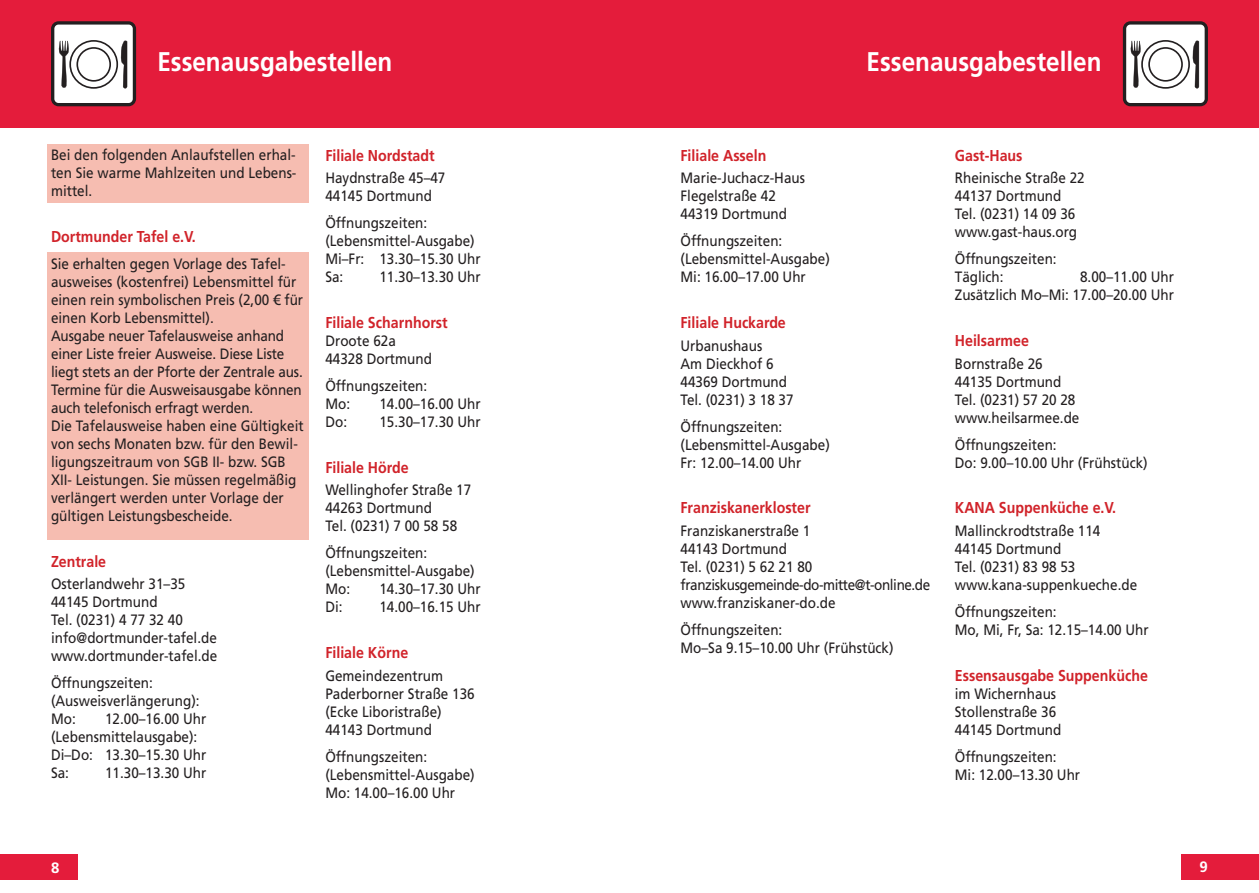
<style>
.page{position:relative;width:1259px;height:893px;background:#fff}
.page>*{position:absolute;margin:0;border:0;box-sizing:border-box;transform-origin:0 0}
.t1{font:700 27px "Frutiger LT";color:#fff;scale:.9 1}
.t2{font:700 15.75px "Frutiger LT";color:#d1232a;scale:.9 1}
.t3{font:15px/18px "Frutiger LT";color:#231f20;scale:.9 1}
.t4{font:700 15px "Frutiger LT";color:#fff}
</style>
<div class="page">
<div style="left:0;top:0;width:629px;height:128px;background:#e41c3b"></div>
<div style="left:0;top:855px;width:78px;height:25px;background:#e41c3b"></div>
<svg style="left:51px;top:21px;width:85px;height:85px;background:#c5c2c3"></svg>
<div style="left:629px;top:0;width:630px;height:128px;background:#e41c3b"></div>
<div style="left:1181px;top:855px;width:78px;height:25px;background:#e41c3b"></div>
<svg style="left:1123px;top:21px;width:85px;height:85px;background:#c5c2c3"></svg>
<div style="left:47px;top:252px;width:261px;height:287px;background:#f6bdb1"></div>
<div style="left:47px;top:145px;width:261px;height:58px;background:#f6bdb1"></div>
<h1 class="t1" style="left:157px;top:46px;width:263px">Essenausgabestellen</h1>
<p class="t3" style="left:51px;top:146px;width:274px;text-align:justify">Bei den folgenden Anlaufstellen erhal&shy;ten Sie warme Mahlzeiten und Lebens&shy;mittel.</p>
<p class="t2" style="left:51px;top:227px;width:162px">Dortmunder Tafel e.V.</p>
<p class="t3" style="left:51px;top:255px;width:282px">Sie erhalten gegen Vorlage des Tafel&shy;ausweises (kostenfrei) Lebensmittel für einen rein symbolischen Preis (2,00 € für einen Korb Lebensmittel).<br>Ausgabe neuer Tafelausweise anhand einer Liste freier Ausweise. Diese Liste liegt stets an der Pforte der Zentrale aus.<br>Termine für die Ausweisausgabe können auch telefonisch erfragt werden.<br>Die Tafelausweise haben eine Gültigkeit von sechs Monaten bzw. für den Bewil&shy;ligungszeitraum von SGB II- bzw. SGB XII- Leistungen. Sie müssen regelmäßig verlängert werden unter Vorlage der gültigen Leistungsbescheide.</p>
<p class="t2" style="left:51px;top:552px;width:63px">Zentrale</p>
<p class="t3" style="left:51px;top:575px;width:186px">Osterlandwehr 31–35<br>44145 Dortmund<br>Tel. (0231) 4 77 32 40 info@dortmunder-tafel.de www.dortmunder-tafel.de</p>
<p class="t3" style="left:51px;top:674px;width:167px">Öffnungszeiten: (Ausweisverlängerung):<br>Mo:</p>
<p class="t3" style="left:51px;top:710px;width:174px;text-indent:54px">12.00–16.00 Uhr (Lebensmittelausgabe):<br>Di–Do: 13.30–15.30 Uhr<br>Sa:</p>
<p class="t3" style="left:105px;top:764px;width:114px">11.30–13.30 Uhr</p>
<p class="t2" style="left:325px;top:146px;width:123px">Filiale Nordstadt</p>
<p class="t3" style="left:325px;top:169px;width:135px">Haydnstraße 45–47<br>44145 Dortmund</p>
<p class="t3" style="left:325px;top:214px;width:174px">Öffnungszeiten: (Lebensmittel-Ausgabe)<br>Mi–Fr: 13.30–15.30 Uhr<br>Sa:</p>
<p class="t3" style="left:379px;top:268px;width:114px">11.30–13.30 Uhr</p>
<p class="t2" style="left:325px;top:313px;width:137px">Filiale Scharnhorst</p>
<p class="t3" style="left:325px;top:332px;width:120px">Droote 62a<br>44328 Dortmund</p>
<p class="t3" style="left:325px;top:377px;width:115px">Öffnungszeiten:<br>Mo:</p>
<p class="t3" style="left:379px;top:395px;width:114px">14.00–16.00 Uhr</p>
<p class="t3" style="left:325px;top:413px;width:26px">Do:</p>
<p class="t3" style="left:379px;top:413px;width:114px">15.30–17.30 Uhr</p>
<p class="t2" style="left:325px;top:458px;width:94px">Filiale Hörde</p>
<p class="t3" style="left:325px;top:481px;width:164px">Wellinghofer Straße 17<br>44263 Dortmund<br>Tel. (0231) 7 00 58 58</p>
<p class="t3" style="left:325px;top:544px;width:167px">Öffnungszeiten: (Lebensmittel-Ausgabe)<br>Mo:</p>
<p class="t3" style="left:379px;top:580px;width:114px">14.30–17.30 Uhr</p>
<p class="t3" style="left:325px;top:598px;width:21px">Di:</p>
<p class="t3" style="left:379px;top:598px;width:114px">14.00–16.15 Uhr</p>
<p class="t2" style="left:325px;top:644px;width:94px">Filiale Körne</p>
<p class="t3" style="left:325px;top:667px;width:167px">Gemeindezentrum<br>Paderborner Straße 136 (Ecke Liboristraße)<br>44143 Dortmund</p>
<p class="t3" style="left:325px;top:748px;width:167px">Öffnungszeiten: (Lebensmittel-Ausgabe)<br>Mo: 14.00–16.00 Uhr</p>
<p class="t4" style="left:51px;top:859px;width:10px">8</p>
<h1 class="t1" style="left:866px;top:46px;width:263px">Essenausgabestellen</h1>
<p class="t2" style="left:680px;top:146px;width:97px">Filiale Asseln</p>
<p class="t3" style="left:680px;top:169px;width:140px">Marie-Juchacz-Haus<br>Flegelstraße 42<br>44319 Dortmund</p>
<p class="t3" style="left:680px;top:232px;width:167px">Öffnungszeiten: (Lebensmittel-Ausgabe)<br>Mi: 16.00–17.00 Uhr</p>
<p class="t2" style="left:680px;top:313px;width:119px">Filiale Huckarde</p>
<p class="t3" style="left:680px;top:336px;width:127px">Urbanushaus<br>Am Dieckhof 6<br>44369 Dortmund<br>Tel. (0231) 3 18 37</p>
<p class="t3" style="left:680px;top:417px;width:167px">Öffnungszeiten: (Lebensmittel-Ausgabe)<br>Fr: 12.00–14.00 Uhr</p>
<p class="t2" style="left:680px;top:499px;width:146px">Franziskanerkloster</p>
<p class="t3" style="left:680px;top:522px;width:279px">Franziskanerstraße 1<br>44143 Dortmund<br>Tel. (0231) 5 62 21 80 franziskusgemeinde-do-mitte@t-online.de www.franziskaner-do.de</p>
<p class="t3" style="left:680px;top:621px;width:238px">Öffnungszeiten:<br>Mo–Sa 9.15–10.00 Uhr (Frühstück)</p>
<p class="t2" style="left:955px;top:146px;width:77px">Gast-Haus</p>
<p class="t3" style="left:955px;top:169px;width:146px">Rheinische Straße 22<br>44137 Dortmund<br>Tel. (0231) 14 09 36 www.gast-haus.org</p>
<p class="t3" style="left:955px;top:250px;width:115px">Öffnungszeiten:<br>Täglich:</p>
<p class="t3" style="left:955px;top:268px;width:245px;text-align:right">8.00–11.00 Uhr<br>Zusätzlich Mo–Mi: 17.00–20.00 Uhr</p>
<p class="t2" style="left:955px;top:331px;width:84px">Heilsarmee</p>
<p class="t3" style="left:955px;top:354px;width:140px">Bornstraße 26<br>44135 Dortmund<br>Tel. (0231) 57 20 28 www.heilsarmee.de</p>
<p class="t3" style="left:955px;top:435px;width:216px">Öffnungszeiten:<br>Do: 9.00–10.00 Uhr (Frühstück)</p>
<p class="t2" style="left:955px;top:499px;width:181px">KANA Suppenküche e.V.</p>
<p class="t3" style="left:955px;top:522px;width:204px">Mallinckrodtstraße 114<br>44145 Dortmund<br>Tel. (0231) 83 98 53 www.kana-suppenkueche.de</p>
<p class="t3" style="left:955px;top:603px;width:217px">Öffnungszeiten:<br>Mo, Mi, Fr, Sa: 12.15–14.00 Uhr</p>
<p class="t2" style="left:955px;top:666px;width:216px">Essensausgabe Suppenküche</p>
<p class="t3" style="left:955px;top:685px;width:120px">im Wichernhaus<br>Stollenstraße 36<br>44145 Dortmund</p>
<p class="t3" style="left:955px;top:748px;width:141px">Öffnungszeiten:<br>Mi: 12.00–13.30 Uhr</p>
<p class="t4" style="left:1199px;top:858px;width:10px">9</p>
</div>
